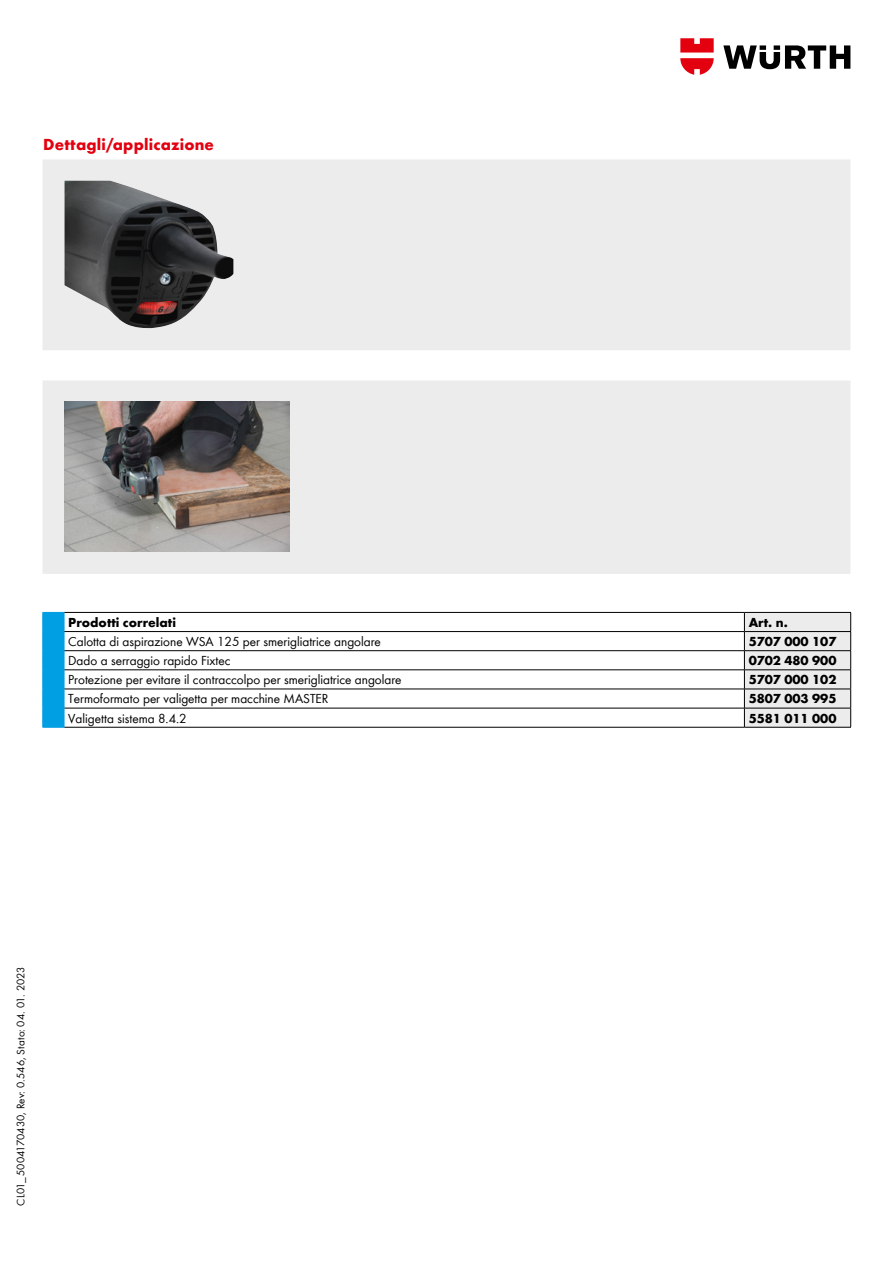
<style>
.page{position:relative;width:893px;height:1263px;background:#fff}
.page>*{position:absolute;margin:0;border:0;box-sizing:border-box;transform-origin:0 0}
.t1{font:700 16.5px "Wuerth Global";letter-spacing:.01em;color:#e3000f}
.t2{font:13.5px "Wuerth Global";color:#000}
.t3{font:700 13.5px "Wuerth Global";color:#000}
.t4{font:11.25px "Wuerth Global";letter-spacing:.01em;color:#000}
</style>
<div class="page">
<svg style="left:723px;top:45px;width:127px;height:24px"></svg>
<svg style="left:680px;top:38px;width:34px;height:37px"></svg>
<hr style="left:64px;top:612px;width:680px;height:1px;background:#000">
<hr style="left:64px;top:631px;width:680px;height:1px;background:#000">
<hr style="left:64px;top:650px;width:680px;height:1px;background:#000">
<hr style="left:64px;top:669px;width:680px;height:1px;background:#000">
<hr style="left:64px;top:689px;width:680px;height:1px;background:#000">
<hr style="left:64px;top:708px;width:680px;height:1px;background:#000">
<hr style="left:64px;top:727px;width:680px;height:1px;background:#000">
<div style="left:43px;top:612px;width:22px;height:116px;background:#009ee3"></div>
<svg style="left:744px;top:612px;width:107px;height:115px"></svg>
<hr style="left:744px;top:727px;width:107px;height:1px;background:#000">
<div style="left:43px;top:159px;width:807px;height:191px;background:#ececed"></div>
<img style="left:65px;top:181px;width:168px;height:147px">
<div style="left:43px;top:381px;width:807px;height:193px;background:#ececed"></div>
<img style="left:65px;top:402px;width:225px;height:150px">
<p class="t1" style="left:43px;top:134px;width:172px">Dettagli/applicazione</p>
<p class="t3" style="left:68px;top:614px;width:109px">Prodotti correlati</p>
<p class="t3" style="left:749px;top:614px;width:41px">Art. n.</p>
<p class="t2" style="left:68px;top:633px;width:314px">Calotta di aspirazione WSA 125 per smerigliatrice angolare</p>
<p class="t3" style="left:749px;top:633px;width:89px">5707 000 107</p>
<p class="t2" style="left:68px;top:653px;width:164px">Dado a serraggio rapido Fixtec</p>
<p class="t3" style="left:749px;top:653px;width:89px">0702 480 900</p>
<p class="t2" style="left:68px;top:672px;width:335px">Protezione per evitare il contraccolpo per smerigliatrice angolare</p>
<p class="t3" style="left:749px;top:672px;width:89px">5707 000 102</p>
<p class="t2" style="left:68px;top:691px;width:262px">Termoformato per valigetta per macchine MASTER</p>
<p class="t3" style="left:749px;top:691px;width:89px">5807 003 995</p>
<p class="t2" style="left:68px;top:710px;width:120px">Valigetta sistema 8.4.2</p>
<p class="t3" style="left:749px;top:710px;width:89px">5581 011 000</p>
<p class="t4" style="left:14px;top:1205px;width:240px;rotate:-90deg">CL01_5004170430, Rev: 0.546, Stato: 04. 01. 2023</p>
</div>
